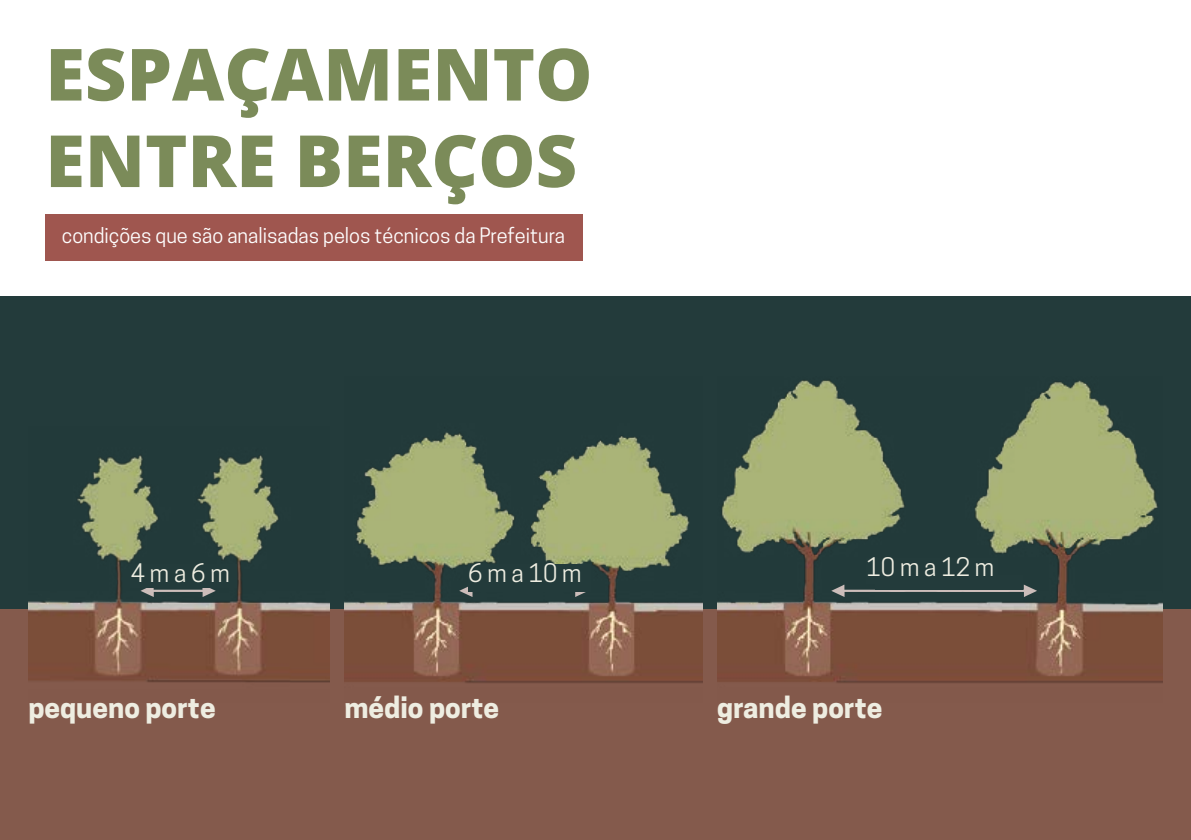
<style>
.page{position:relative;width:1191px;height:840px;background:#fff}
.page>*{position:absolute;margin:0;border:0;box-sizing:border-box;transform-origin:0 0}
.t1{font:800 72px/86.4px "Open Sans";color:#7b8b59}
.t2{font:700 28px "Cooper Hewitt";color:#eeede1}
.t3{font:24px "Cooper Hewitt";color:#eeede1}
.t4{font:20px "Cooper Hewitt";color:#fff}
</style>
<div class="page">
<div style="left:0;top:297px;width:1191px;height:542px;background:#233b3b"></div>
<div style="left:0;top:609px;width:1191px;height:230px;background:#845a4c"></div>
<img style="left:717px;top:380px;width:445px;height:303px">
<img style="left:344px;top:432px;width:358px;height:251px">
<img style="left:28px;top:455px;width:302px;height:228px">
<svg style="left:141px;top:587px;width:75px;height:9px"></svg>
<svg style="left:459px;top:584px;width:129px;height:12px"></svg>
<div style="left:503px;top:591px;width:40px;height:9px;background:#233b3b"></div>
<svg style="left:831px;top:584px;width:206px;height:12px"></svg>
<div style="left:875px;top:574px;width:148px;height:15px;background:#233b3b"></div>
<div style="left:875px;top:591px;width:148px;height:9px;background:#233b3b"></div>
<div style="left:131px;top:563px;width:106px;height:24px;background:#233b3b"></div>
<div style="left:468px;top:563px;width:123px;height:28px;background:#233b3b"></div>
<div style="left:866px;top:557px;width:132px;height:26px;background:#233b3b"></div>
<div style="left:45px;top:214px;width:538px;height:46px;background:#9f564f"></div>
<h1 class="t1" style="left:45px;top:27px;width:548px">ESPAÇAMENTO<br>ENTRE BERÇOS</h1>
<p class="t4" style="left:62px;top:224px;width:505px">condições que são analisadas pelos técnicos da Prefeitura</p>
<p class="t3" style="left:131px;top:558px;width:100px">4 m a 6 m</p>
<p class="t3" style="left:468px;top:558px;width:115px">6 m a 10 m</p>
<p class="t3" style="left:866px;top:552px;width:129px">10 m a 12 m</p>
<h2 class="t2" style="left:28px;top:690px;width:189px">pequeno porte</h2>
<h2 class="t2" style="left:344px;top:690px;width:156px">médio porte</h2>
<h2 class="t2" style="left:717px;top:690px;width:167px">grande porte</h2>
</div>
